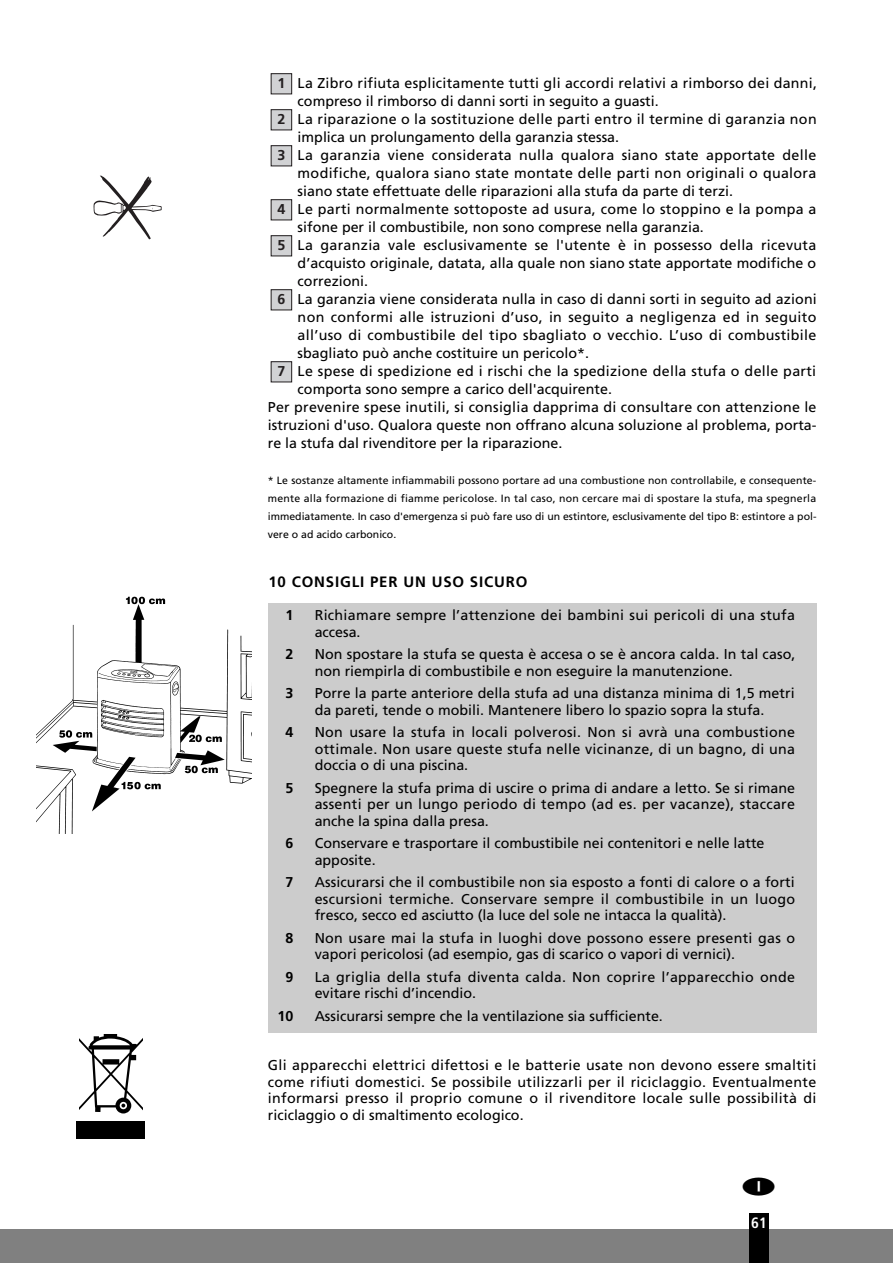
<style>
.page{position:relative;width:893px;height:1263px;background:#fff}
.page>*{position:absolute;margin:0;border:0;box-sizing:border-box;transform-origin:0 0}
.t1{font:700 15px "Frutiger";letter-spacing:.055em;color:#000}
.t2{font:700 condensed 15px "Frutiger";color:#fff}
.t3{font:14.25px/16.5px "Frutiger";letter-spacing:.005em;color:#000}
.t4{font:700 14.25px "Frutiger";color:#000}
.t5{font:700 14.25px "Frutiger";color:#231f20}
.t6{font:10.5px/18px "Frutiger";color:#000;text-align:justify}
</style>
<div class="page">
<div style="left:268px;top:603px;width:548px;height:429px;background:#ccc"></div>
<div style="left:271px;top:362px;width:21px;height:20px;background:#d1d2d4"></div>
<div style="left:271px;top:361px;width:21px;height:21px;border:1px solid #231f20"></div>
<div style="left:271px;top:290px;width:21px;height:20px;background:#d1d2d4"></div>
<div style="left:271px;top:289px;width:21px;height:21px;border:1px solid #231f20"></div>
<div style="left:271px;top:236px;width:21px;height:20px;background:#d1d2d4"></div>
<div style="left:271px;top:235px;width:21px;height:21px;border:1px solid #231f20"></div>
<div style="left:271px;top:200px;width:21px;height:20px;background:#d1d2d4"></div>
<div style="left:271px;top:199px;width:21px;height:21px;border:1px solid #231f20"></div>
<div style="left:271px;top:146px;width:21px;height:20px;background:#d1d2d4"></div>
<div style="left:271px;top:145px;width:21px;height:21px;border:1px solid #231f20"></div>
<div style="left:271px;top:110px;width:21px;height:20px;background:#d1d2d4"></div>
<div style="left:271px;top:109px;width:21px;height:21px;border:1px solid #231f20"></div>
<div style="left:271px;top:74px;width:21px;height:20px;background:#d1d2d4"></div>
<div style="left:271px;top:73px;width:21px;height:21px;border:1px solid #231f20"></div>
<div style="left:0;top:1229px;width:893px;height:34px;background:#808080"></div>
<div style="left:749px;top:1213px;width:20px;height:50px;background:#000"></div>
<svg style="left:93px;top:175px;width:69px;height:65px"></svg>
<svg style="left:79px;top:1034px;width:64px;height:80px"></svg>
<div style="left:76px;top:1121px;width:68px;height:17px;background:#000"></div>
<img style="left:36px;top:596px;width:216px;height:238px">
<p class="t3" style="left:298px;top:75px;width:521px">La Zibro rifiuta esplicitamente tutti gli accordi relativi a rimborso dei danni,</p>
<p class="t3" style="left:298px;top:93px;width:363px">compreso il rimborso di danni sorti in seguito a guasti.</p>
<p class="t3" style="left:298px;top:111px;width:520px">La riparazione o la sostituzione delle parti entro il termine di garanzia non</p>
<p class="t3" style="left:298px;top:129px;width:323px">implica un prolungamento della garanzia stessa.</p>
<p class="t3" style="left:298px;top:147px;width:520px">La garanzia viene considerata nulla qualora siano state apportate delle</p>
<p class="t3" style="left:298px;top:165px;width:520px">modifiche, qualora siano state montate delle parti non originali o qualora</p>
<p class="t3" style="left:298px;top:183px;width:437px">siano state effettuate delle riparazioni alla stufa da parte di terzi.</p>
<p class="t3" style="left:298px;top:201px;width:520px">Le parti normalmente sottoposte ad usura, come lo stoppino e la pompa a</p>
<p class="t3" style="left:298px;top:219px;width:408px">sifone per il combustibile, non sono comprese nella garanzia.</p>
<p class="t3" style="left:298px;top:237px;width:520px">La garanzia vale esclusivamente se l'utente è in possesso della ricevuta</p>
<p class="t3" style="left:298px;top:255px;width:520px">d’acquisto originale, datata, alla quale non siano state apportate modifiche o</p>
<p class="t3" style="left:298px;top:273px;width:72px">correzioni.</p>
<p class="t3" style="left:298px;top:291px;width:521px">La garanzia viene considerata nulla in caso di danni sorti in seguito ad azioni</p>
<p class="t3" style="left:298px;top:309px;width:520px">non conformi alle istruzioni d’uso, in seguito a negligenza ed in seguito</p>
<p class="t3" style="left:298px;top:327px;width:520px">all’uso di combustibile del tipo sbagliato o vecchio. L’uso di combustibile</p>
<p class="t3" style="left:298px;top:345px;width:293px">sbagliato può anche costituire un pericolo*.</p>
<p class="t3" style="left:298px;top:363px;width:520px">Le spese di spedizione ed i rischi che la spedizione della stufa o delle parti</p>
<p class="t3" style="left:298px;top:381px;width:316px">comporta sono sempre a carico dell'acquirente.</p>
<p class="t3" style="left:268px;top:399px;width:550px">Per prevenire spese inutili, si consiglia dapprima di consultare con attenzione le</p>
<p class="t3" style="left:268px;top:417px;width:550px">istruzioni d'uso. Qualora queste non offrano alcuna soluzione al problema, porta-</p>
<p class="t3" style="left:268px;top:435px;width:296px">re la stufa dal rivenditore per la riparazione.</p>
<p class="t6" style="left:268px;top:472px;width:550px">* Le sostanze altamente infiammabili possono portare ad una combustione non controllabile, e consequente&shy;mente alla formazione di fiamme pericolose. In tal caso, non cercare mai di spostare la stufa, ma spegnerla immediatamente. In caso d'emergenza si può fare uso di un estintore, esclusivamente del tipo B: estintore a pol&shy;vere o ad acido carbonico.</p>
<p class="t1" style="left:268px;top:576px;width:260px">10 CONSIGLI PER UN USO SICURO</p>
<p class="t4" style="left:285px;top:609px;width:9px">1</p>
<p class="t3" style="left:315px;top:608px;width:482px">Richiamare sempre l’attenzione dei bambini sui pericoli di una stufa accesa.</p>
<p class="t4" style="left:285px;top:648px;width:9px">2</p>
<p class="t3" style="left:315px;top:647px;width:482px">Non spostare la stufa se questa è accesa o se è ancora calda. In tal caso, non riempirla di combustibile e non eseguire la manutenzione.</p>
<p class="t4" style="left:285px;top:687px;width:9px">3</p>
<p class="t3" style="left:315px;top:686px;width:482px">Porre la parte anteriore della stufa ad una distanza minima di 1,5 metri da pareti, tende o mobili. Mantenere libero lo spazio sopra la stufa.</p>
<p class="t4" style="left:285px;top:726px;width:9px">4</p>
<p class="t3" style="left:315px;top:725px;width:482px;text-align:justify">Non usare la stufa in locali polverosi. Non si avrà una combustione ottimale. Non usare queste stufa nelle vicinanze, di un bagno, di una doccia o di una piscina.</p>
<p class="t4" style="left:285px;top:782px;width:9px">5</p>
<p class="t3" style="left:315px;top:780px;width:482px;text-align:justify">Spegnere la stufa prima di uscire o prima di andare a letto. Se si rimane assenti per un lungo periodo di tempo (ad es. per vacanze), staccare anche la spina dalla presa.</p>
<p class="t4" style="left:285px;top:837px;width:9px">6</p>
<p class="t3" style="left:315px;top:836px;width:451px">Conservare e trasportare il combustibile nei contenitori e nelle latte apposite.</p>
<p class="t4" style="left:285px;top:876px;width:9px">7</p>
<p class="t3" style="left:315px;top:875px;width:482px;text-align:justify">Assicurarsi che il combustibile non sia esposto a fonti di calore o a forti escursioni termiche. Conservare sempre il combustibile in un luogo fresco, secco ed asciutto (la luce del sole ne intacca la qualità).</p>
<p class="t4" style="left:285px;top:932px;width:9px">8</p>
<p class="t3" style="left:315px;top:930px;width:482px">Non usare mai la stufa in luoghi dove possono essere presenti gas o vapori pericolosi (ad esempio, gas di scarico o vapori di vernici).</p>
<p class="t4" style="left:285px;top:971px;width:9px">9</p>
<p class="t3" style="left:315px;top:969px;width:482px">La griglia della stufa diventa calda. Non coprire l’apparecchio onde evitare rischi d’incendio.</p>
<p class="t4" style="left:278px;top:1010px;width:17px">10</p>
<p class="t3" style="left:315px;top:1008px;width:350px">Assicurarsi sempre che la ventilazione sia sufficiente.</p>
<p class="t3" style="left:268px;top:1058px;width:550px;text-align:justify">Gli apparecchi elettrici difettosi e le batterie usate non devono essere smaltiti come rifiuti domestici. Se possibile utilizzarli per il riciclaggio. Eventualmente informarsi presso il proprio comune o il rivenditore locale sulle possibilità di riciclaggio o di smaltimento ecologico.</p>
<p class="t5" style="left:278px;top:78px;width:9px">1</p>
<p class="t5" style="left:278px;top:114px;width:9px">2</p>
<p class="t5" style="left:278px;top:150px;width:9px">3</p>
<p class="t5" style="left:278px;top:204px;width:9px">4</p>
<p class="t5" style="left:278px;top:240px;width:9px">5</p>
<p class="t5" style="left:278px;top:294px;width:9px">6</p>
<p class="t5" style="left:278px;top:366px;width:9px">7</p>
<p class="t2" style="left:751px;top:1217px;width:17px">61</p>
</div>
